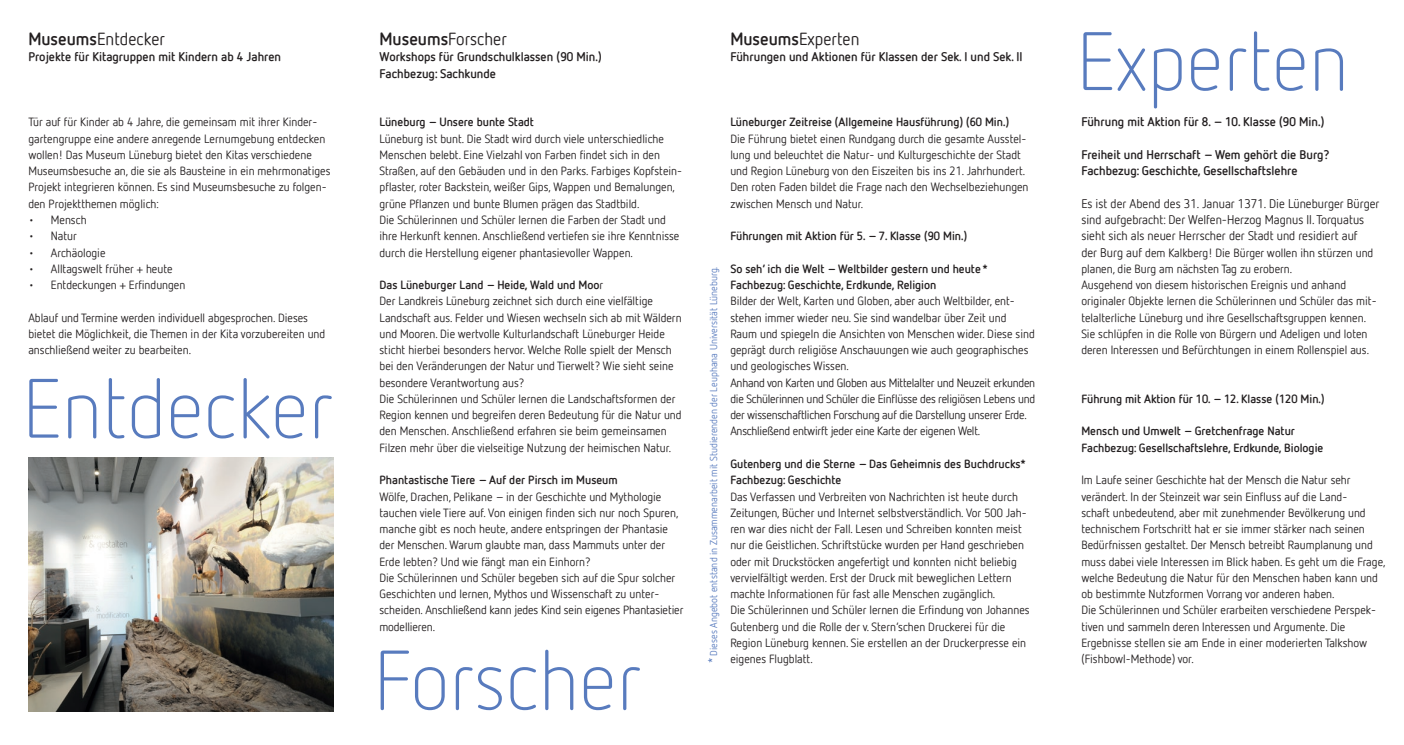
<style>
.page{position:relative;width:1404px;height:745px;background:#fff}
.page>*{position:absolute;margin:0;border:0;box-sizing:border-box;transform-origin:0 0}
.t1{font:300 83.75px "Netto Offc";color:#587bbe}
.t2{font:300 82.5px "Netto Offc";color:#587bbe}
.t3{font:17.5px "Netto Offc";color:#231f20}
.t4{font:700 12.5px/16.2px "Netto Offc";color:#231f20}
.t5{font:12.5px/16.2px "Netto Offc";color:#231f20}
.t6{font:11.88px/16.2px "Netto Offc";color:#231f20}
.t7{font:11.88px/16.2px "Netto Offc";letter-spacing:-.02em;color:#231f20}
.t8{font:700 11.88px/16.2px "Netto Offc";color:#231f20}
.t9{font:10px "Netto Offc";color:#587bbe}
.s1{font-weight:700}
.s2{font-size:12.5px}
</style>
<div class="page">
<img style="left:29px;top:457px;width:304px;height:253px">
<h3 class="t3" style="left:28px;top:28px;width:138px"><span class="s1">Museums</span>Entdecker</h3>
<p class="t4" style="left:28px;top:48px;width:254px">Projekte für Kitagruppen mit Kindern ab 4 Jahren</p>
<p class="t6" style="left:28px;top:114px;width:304px">Tür auf für Kinder ab 4 Jahre, die gemeinsam mit ihrer Kinder&shy;gartengruppe eine andere anregende Lernumgebung entdecken wollen! Das Museum Lüneburg bietet den Kitas verschiedene Museumsbesuche an, die sie als Bausteine in ein mehrmonatiges Projekt integrieren können. Es sind Museumsbesuche zu folgen&shy;den Projektthemen möglich:</p>
<p class="t6" style="left:28px;top:211px;width:60px">• Mensch</p>
<p class="t6" style="left:28px;top:227px;width:50px">• Natur</p>
<p class="t6" style="left:28px;top:244px;width:79px">• Archäologie</p>
<p class="t6" style="left:28px;top:260px;width:146px">• Alltagswelt früher + heute</p>
<p class="t6" style="left:28px;top:276px;width:158px">• Entdeckungen + Erfindungen</p>
<p class="t6" style="left:28px;top:309px;width:298px">Ablauf und Termine werden individuell abgesprochen. Dieses bietet die Möglichkeit, die Themen in der Kita vorzubereiten und anschließend weiter zu bearbeiten.</p>
<h1 class="t1" style="left:22px;top:357px;width:312px">Entdecker</h1>
<h3 class="t3" style="left:379px;top:28px;width:129px"><span class="s1">Museums</span>Forscher</h3>
<p class="t4" style="left:379px;top:48px;width:224px">Workshops für Grundschulklassen (90 Min.)<br>Fachbezug: Sachkunde</p>
<p class="t8" style="left:379px;top:114px;width:156px">Lüneburg – Unsere bunte Stadt</p>
<p class="t6" style="left:379px;top:130px;width:304px">Lüneburg ist bunt. Die Stadt wird durch viele unterschiedliche Menschen belebt. Eine Vielzahl von Farben findet sich in den Straßen, auf den Gebäuden und in den Parks. Farbiges Kopfstein&shy;pflaster, roter Backstein, weißer Gips, Wappen und Bemalungen, grüne Pflanzen und bunte Blumen prägen das Stadtbild.<br>Die Schülerinnen und Schüler lernen die Farben der Stadt und ihre Herkunft kennen. Anschließend vertiefen sie ihre Kenntnisse durch die Herstellung eigener phantasievoller Wappen.</p>
<p class="t6" style="left:379px;top:276px;width:304px"><span class="s1">Das Lüneburger Land – Heide, Wald und Moo</span>r<br>Der Landkreis Lüneburg zeichnet sich durch eine vielfältige Landschaft aus. Felder und Wiesen wechseln sich ab mit Wäldern und Mooren. Die wertvolle Kulturlandschaft Lüneburger Heide sticht hierbei besonders hervor. Welche Rolle spielt der Mensch bei den Veränderungen der Natur und Tierwelt? Wie sieht seine besondere Verantwortung aus?<br>Die Schülerinnen und Schüler lernen die Landschaftsformen der Region kennen und begreifen deren Bedeutung für die Natur und den Menschen. Anschließend erfahren sie beim gemeinsamen Filzen mehr über die vielseitige Nutzung der heimischen Natur.</p>
<p class="t8" style="left:379px;top:471px;width:240px">Phantastische Tiere – Auf der Pirsch im Museum</p>
<p class="t6" style="left:379px;top:487px;width:305px">Wölfe, Drachen, Pelikane – in der Geschichte und Mythologie tauchen viele Tiere auf. Von einigen finden sich nur noch Spuren, manche gibt es noch heute, andere entspringen der Phantasie der Menschen. Warum glaubte man, dass Mammuts unter der Erde lebten? Und wie fängt man ein Einhorn?<br>Die Schülerinnen und Schüler begeben sich auf die Spur solcher Geschichten und lernen, Mythos und Wissenschaft zu unter&shy;scheiden. Anschließend kann jedes Kind sein eigenes Phantasietier modellieren.</p>
<h1 class="t1" style="left:374px;top:628px;width:269px">Forscher</h1>
<h3 class="t3" style="left:730px;top:28px;width:131px"><span class="s1">Museums</span>Experten</h3>
<p class="t4" style="left:730px;top:48px;width:294px">Führungen und Aktionen für Klassen der Sek. I und Sek. II</p>
<p class="t9" style="left:707px;top:663px;width:398px;rotate:-90deg"><span class="s2">*</span> Dieses Angebot entstand in Zusammenarbeit mit Studierenden der Leuphana Universität Lüneburg.</p>
<p class="t8" style="left:730px;top:114px;width:280px">Lüneburger Zeitreise (Allgemeine Hausführung) (60 Min.)</p>
<p class="t6" style="left:730px;top:130px;width:300px">Die Führung bietet einen Rundgang durch die gesamte Ausstel&shy;lung und beleuchtet die Natur- und Kulturgeschichte der Stadt und Region Lüneburg von den Eiszeiten bis ins 21. Jahrhundert.<br>Den roten Faden bildet die Frage nach den Wechselbeziehungen zwischen Mensch und Natur.</p>
<p class="t8" style="left:730px;top:227px;width:238px">Führungen mit Aktion für 5. – 7. Klasse (90 Min.)</p>
<p class="t8" style="left:730px;top:260px;width:259px">So seh‘ ich die Welt – Weltbilder gestern und heute *<br>Fachbezug: Geschichte, Erdkunde, Religion</p>
<p class="t7" style="left:730px;top:292px;width:306px">Bilder der Welt, Karten und Globen, aber auch Weltbilder, ent&shy;stehen immer wieder neu. Sie sind wandelbar über Zeit und Raum und spiegeln die Ansichten von Menschen wider. Diese sind geprägt durch religiöse Anschauungen wie auch geographisches und geologisches Wissen.<br>Anhand von Karten und Globen aus Mittelalter und Neuzeit erkunden die Schülerinnen und Schüler die Einflüsse des religiösen Lebens und der wissenschaftlichen Forschung auf die Darstellung unserer Erde.<br>Anschließend entwirft jeder eine Karte der eigenen Welt.</p>
<p class="t8" style="left:730px;top:455px;width:297px">Gutenberg und die Sterne – Das Geheimnis des Buchdrucks*<br>Fachbezug: Geschichte</p>
<p class="t6" style="left:730px;top:487px;width:301px">Das Verfassen und Verbreiten von Nachrichten ist heute durch Zeitungen, Bücher und Internet selbstverständlich. Vor 500 Jah&shy;ren war dies nicht der Fall. Lesen und Schreiben konnten meist nur die Geistlichen. Schriftstücke wurden per Hand geschrieben oder mit Druckstöcken angefertigt und konnten nicht beliebig vervielfältigt werden. Erst der Druck mit beweglichen Lettern machte Informationen für fast alle Menschen zugänglich.<br>Die Schülerinnen und Schüler lernen die Erfindung von Johannes Gutenberg und die Rolle der v. Stern‘schen Druckerei für die Region Lüneburg kennen. Sie erstellen an der Druckerpresse ein eigenes Flugblatt.</p>
<h2 class="t2" style="left:1076px;top:11px;width:274px">Experten</h2>
<p class="t4" style="left:1081px;top:113px;width:244px">Führung mit Aktion für 8. – 10. Klasse (90 Min.)</p>
<p class="t4" style="left:1081px;top:146px;width:250px">Freiheit und Herrschaft – Wem gehört die Burg?<br>Fachbezug: Geschichte, Gesellschaftslehre</p>
<p class="t5" style="left:1081px;top:195px;width:299px">Es ist der Abend des 31. Januar 1371. Die Lüneburger Bürger sind aufgebracht: Der Welfen-Herzog Magnus II. Torquatus sieht sich als neuer Herrscher der Stadt und residiert auf</p>
<p class="t6" style="left:1081px;top:244px;width:297px"><span class="s2">der Burg auf</span> dem Kalkberg! Die Bürger wollen ihn stürzen und planen, die Burg am nächsten Tag zu erobern.<br>Ausgehend von diesem historischen Ereignis und anhand originaler Objekte lernen die Schülerinnen und Schüler das mit&shy;telalterliche Lüneburg und ihre Gesellschaftsgruppen kennen.<br>Sie schlüpfen in die Rolle von Bürgern und Adeligen und loten deren Interessen und Befürchtungen in einem Rollenspiel aus.</p>
<p class="t8" style="left:1081px;top:390px;width:245px">Führung mit Aktion für 10. – 12. Klasse (120 Min.)</p>
<p class="t8" style="left:1081px;top:422px;width:243px">Mensch und Umwelt – Gretchenfrage Natur<br>Fachbezug: Gesellschaftslehre, Erdkunde, Biologie</p>
<p class="t6" style="left:1081px;top:471px;width:306px">Im Laufe seiner Geschichte hat der Mensch die Natur sehr verändert. In der Steinzeit war sein Einfluss auf die Land-<br>schaft unbedeutend, aber mit zunehmender Bevölkerung und technischem Fortschritt hat er sie immer stärker nach seinen Bedürfnissen gestaltet. Der Mensch betreibt Raumplanung und muss dabei viele Interessen im Blick haben. Es geht um die Frage, welche Bedeutung die Natur für den Menschen haben kann und ob bestimmte Nutzformen Vorrang vor anderen haben.<br>Die Schülerinnen und Schüler erarbeiten verschiedene Perspek&shy;tiven und sammeln deren Interessen und Argumente. Die Ergebnisse stellen sie am Ende in einer moderierten Talkshow (Fishbowl-Methode) vor.</p>
</div>
